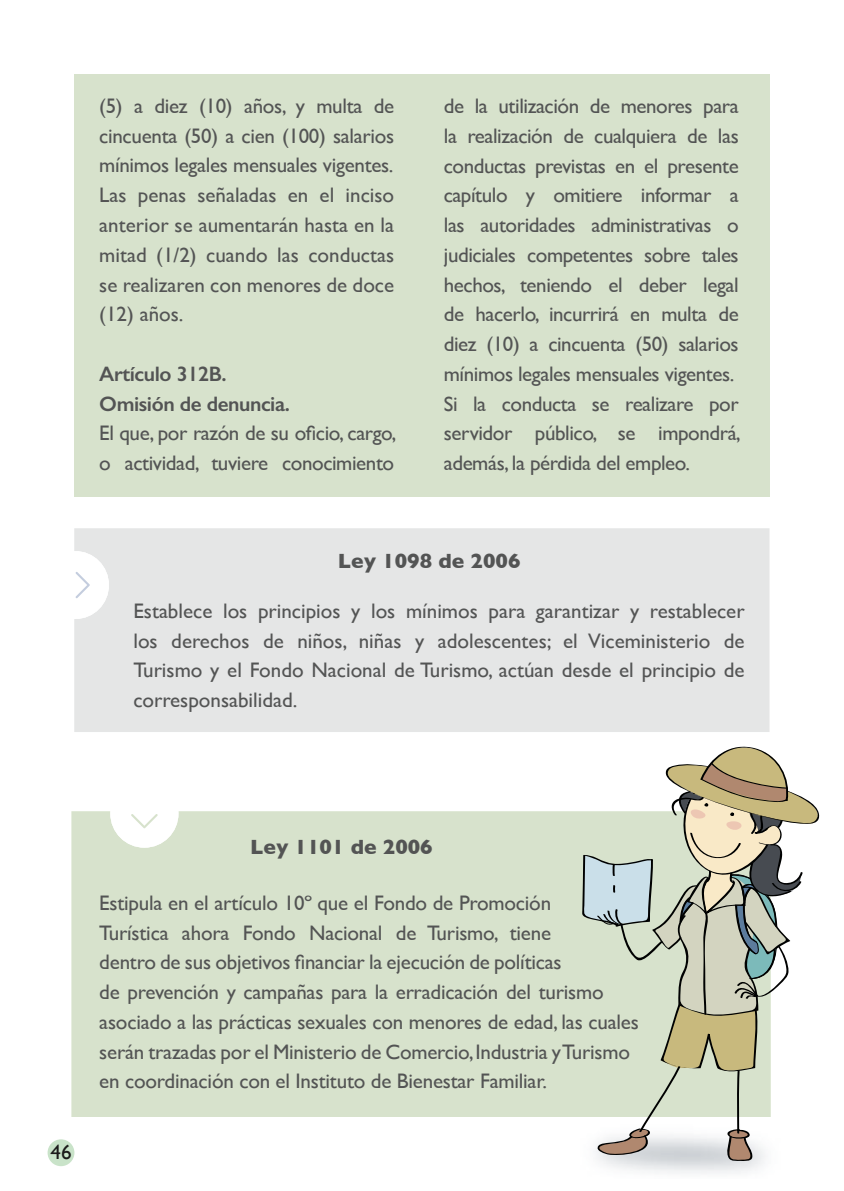
<style>
.page{position:relative;width:844px;height:1191px;background:#fff}
.page>*{position:absolute;margin:0;border:0;box-sizing:border-box;transform-origin:0 0}
.t1{font:21px/29.8px "Gill Sans";letter-spacing:-.02em;color:#535454}
.t2{font:600 21px/29.8px "Gill Sans";letter-spacing:-.02em;color:#535454}
.t3{font:700 21px "Gill Sans";color:#535454}
.t4{font:21px "Gill Sans";color:#1b1a1a}
</style>
<div class="page">
<div style="left:48px;top:1139px;width:26px;height:27px;background:#c9e3c9;border-radius:50%"></div>
<div style="left:71px;top:811px;width:510px;height:306px;background:#d7e2cc"></div>
<div style="left:110px;top:779px;width:68px;height:68px;background:#fff;border-radius:50%"></div>
<svg style="left:131px;top:814px;width:27px;height:14px"></svg>
<div style="left:74px;top:74px;width:695px;height:422px;background:#d7e2cc"></div>
<div style="left:74px;top:528px;width:695px;height:204px;background:#e5e6e6"></div>
<div style="left:41px;top:551px;width:68px;height:68px;background:#fff;border-radius:50%"></div>
<svg style="left:75px;top:572px;width:15px;height:26px"></svg>
<img style="left:539px;top:1090px;width:225px;height:83px">
<svg style="left:581px;top:746px;width:239px;height:415px"></svg>
<p class="t1" style="left:99px;top:91px;width:296px;text-align:justify">(5) a diez (10) años, y multa de cincuenta (50) a cien (100) salarios mínimos legales mensuales vigentes.<br>Las penas señaladas en el inciso anterior se aumentarán hasta en la mitad (1/2) cuando las conductas se realizaren con menores de doce (12) años.</p>
<p class="t2" style="left:99px;top:359px;width:192px">Artículo 312B.<br>Omisión de denuncia.</p>
<p class="t1" style="left:99px;top:418px;width:298px">El que, por razón de su oficio, cargo, o actividad, tuviere conocimiento</p>
<p class="t1" style="left:443px;top:91px;width:298px">de la utilización de menores para la realización de cualquiera de las conductas previstas en el presente capítulo y omitiere informar a las autoridades administrativas o judiciales competentes sobre tales hechos, teniendo el deber legal de hacerlo, incurrirá en multa de diez (10) a cincuenta (50) salarios mínimos legales mensuales vigentes.<br>Si la conducta se realizare por servidor público, se impondrá, además, la pérdida del empleo.</p>
<p class="t3" style="left:338px;top:544px;width:184px">Ley 1098 de 2006</p>
<p class="t1" style="left:133px;top:596px;width:612px;text-align:justify">Establece los principios y los mínimos para garantizar y restablecer los derechos de niños, niñas y adolescentes; el Viceministerio de Turismo y el Fondo Nacional de Turismo, actúan desde el principio de corresponsabilidad.</p>
<p class="t4" style="left:50px;top:1139px;width:23px">46</p>
<p class="t3" style="left:250px;top:830px;width:184px">Ley 1101 de 2006</p>
<p class="t1" style="left:99px;top:887px;width:541px">Estipula en el artículo 10º que el Fondo de Promoción<br>Turística ahora Fondo Nacional de Turismo, tiene<br>dentro de sus objetivos financiar la ejecución de políticas<br>de prevención y campañas para la erradicación del turismo asociado a las prácticas sexuales con menores de edad, las cuales serán trazadas por el Ministerio de Comercio, Industria y Turismo en coordinación con el Instituto de Bienestar Familiar.</p>
</div>
